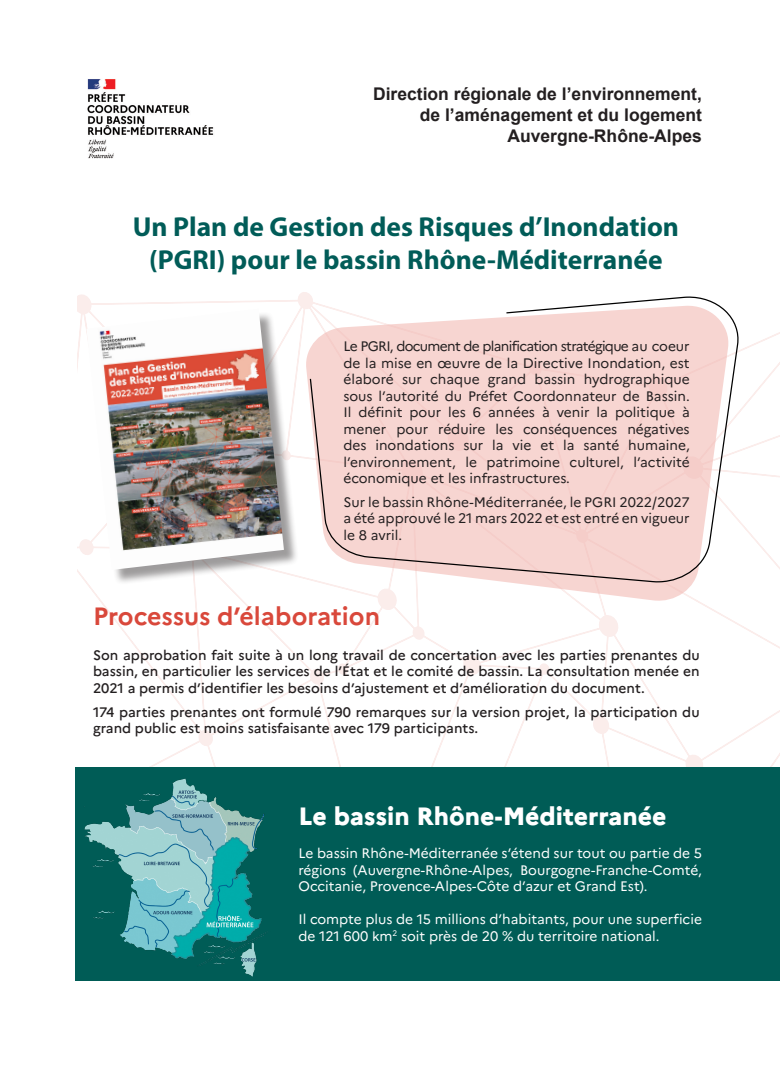
<style>
.page{position:relative;width:780px;height:1088px;background:#fff}
.page>*{position:absolute;margin:0;border:0;box-sizing:border-box;transform-origin:0 0}
.t1{font:700 27.5px/33px "Myriad Pro";color:#015c58;text-align:center}
.t2{font:800 25px "Marianne";color:#fff}
.t3{font:700 25px "Marianne";color:#d9483b}
.t4{font:700 17.5px "Arial";color:#231f20}
.t5{font:13.75px/16.5px "Marianne";color:#231f20;text-align:justify}
.t6{font:500 13.75px/16.5px "Marianne";color:#231f20;text-align:justify}
.t7{font:13.75px/16.5px "Marianne";color:#fff;text-align:justify}
</style>
<div class="page">
<svg style="left:77px;top:292px;width:703px;height:475px"></svg>
<img style="left:87px;top:79px;width:127px;height:80px">
<div style="left:89px;top:311px;width:210px;height:274px;background:#231f20;opacity:.44"></div>
<img style="left:86px;top:309px;width:198px;height:261px">
<svg style="left:305px;top:304px;width:424px;height:298px"></svg>
<svg style="left:309px;top:295px;width:430px;height:288px"></svg>
<div style="left:75px;top:767px;width:705px;height:214px;background:#005c56"></div>
<img style="left:77px;top:766px;width:202px;height:211px">
<p class="t4" style="left:373px;top:82px;width:330px">Direction régionale de l’environnement,</p>
<p class="t4" style="left:420px;top:103px;width:284px">de l’aménagement et du logement</p>
<p class="t4" style="left:507px;top:124px;width:196px">Auvergne-Rhône-Alpes</p>
<p class="t1" style="left:133px;top:210px;width:547px">Un Plan de Gestion des Risques d’Inondation (PGRI) pour le bassin Rhône-Méditerranée</p>
<p class="t5" style="left:343px;top:338px;width:348px">Le PGRI, document de planification stratégique au coeur de la mise en œuvre de la Directive Inondation, est élaboré sur chaque grand bassin hydrographique sous l’autorité du Préfet Coordonnateur de Bassin.<br>Il définit pour les 6 années à venir la politique à mener pour réduire les conséquences négatives des inondations sur la vie et la santé humaine, l’environnement, le patrimoine culturel, l’activité économique et les infrastructures.</p>
<p class="t5" style="left:343px;top:494px;width:348px">Sur le bassin Rhône-Méditerranée, le PGRI 2022/2027 a été approuvé le 21 mars 2022 et est entré en vigueur le 8 avril.</p>
<p class="t3" style="left:93px;top:601px;width:288px">Processus d’élaboration</p>
<p class="t6" style="left:93px;top:647px;width:608px">Son approbation fait suite à un long travail de concertation avec les parties prenantes du bassin, en particulier les services de l’État et le comité de bassin. La consultation menée en 2021 a permis d’identifier les besoins d’ajustement et d’amélioration du document.</p>
<p class="t6" style="left:93px;top:703px;width:608px">174 parties prenantes ont formulé 790 remarques sur la version projet, la participation du grand public est moins satisfaisante avec 179 participants.</p>
<p class="t2" style="left:298px;top:801px;width:369px">Le bassin Rhône-Méditerranée</p>
<p class="t7" style="left:298px;top:845px;width:405px">Le bassin Rhône-Méditerranée s’étend sur tout ou partie de 5 régions (Auvergne-Rhône-Alpes, Bourgogne-Franche-Comté, Occitanie, Provence-Alpes-Côte d’azur et Grand Est).</p>
<p class="t7" style="left:298px;top:911px;width:405px">Il compte plus de 15 millions d’habitants, pour une superficie de 121 600 km<sup>2</sup> soit près de 20 % du territoire national.</p>
</div>
